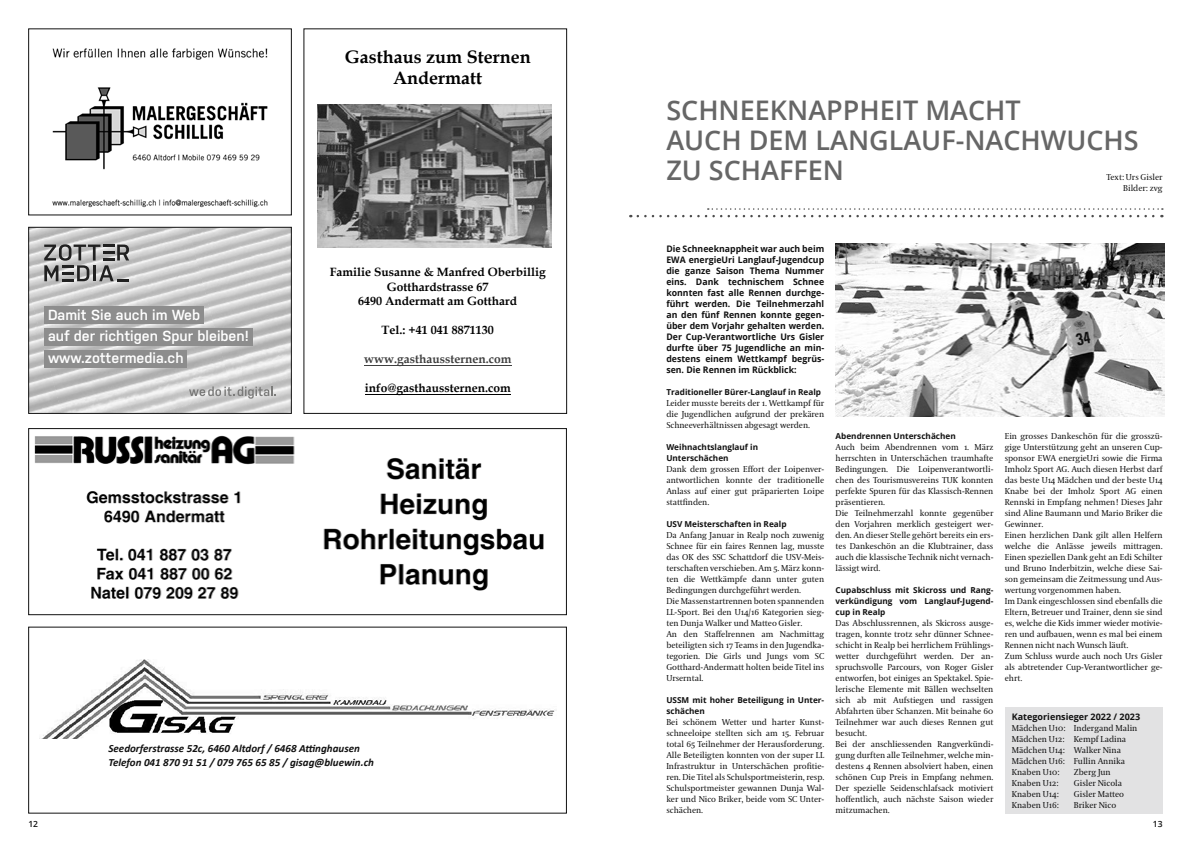
<style>
.page{position:relative;width:1191px;height:842px;background:#fff}
.page>*{position:absolute;margin:0;border:0;box-sizing:border-box;transform-origin:0 0}
.Hauptitel{font:600 27px/30px "Open Sans";color:#666}
.t1{font:700 18px/21.6px "Book Antiqua";color:#000;text-align:center}
.t2{font:600 14.6px/21.9px "Nudista";color:#fff}
.t3{font:700 12px/14.4px "Book Antiqua";color:#000;text-align:center}
.t4{font:700 12px "Book Antiqua";color:#3f3f3f}
.Grundschrift{font:italic 700 11px "Calibri";color:#111}
.Untertitel{font:700 9px/11px "Open Sans";color:#111;text-align:justify}
.Grundtext_Coranto{font:8.5px/11px "Coranto 2";letter-spacing:-.005em;color:#111;text-align:justify}
.Grundschrift-2{font:8.5px "Coranto 2";color:#111}
.t5{font:600 8.5px "Open Sans";color:#111}
.Untertitel_kleiner{font:700 8.2px/11px "Open Sans";color:#111}
</style>
<div class="page">
<img style="left:43px;top:659px;width:514px;height:79px">
<img style="left:317px;top:104px;width:234px;height:144px">
<hr style="left:364px;top:365px;width:147px;height:1px;background:#3f3f3f">
<hr style="left:365px;top:394px;width:146px;height:1px;background:#000">
<div style="left:303px;top:28px;width:264px;height:386px;border:1px solid #111"></div>
<img style="left:34px;top:435px;width:510px;height:164px">
<div style="left:28px;top:428px;width:539px;height:187px;border:1px solid #111"></div>
<img style="left:52px;top:48px;width:216px;height:160px">
<div style="left:28px;top:28px;width:264px;height:187px;border:1px solid #111"></div>
<img style="left:30px;top:229px;width:158px;height:183px">
<img style="left:30px;top:289px;width:32px;height:123px">
<img style="left:188px;top:229px;width:102px;height:148px">
<img style="left:155px;top:377px;width:135px;height:35px">
<svg style="left:44px;top:244px;width:85px;height:37px;background:#949494"></svg>
<svg style="left:189px;top:386px;width:87px;height:13px"></svg>
<div style="left:44px;top:306px;width:160px;height:18px;background:#8d8d8d"></div>
<div style="left:44px;top:328px;width:208px;height:18px;background:#8d8d8d"></div>
<div style="left:44px;top:350px;width:143px;height:18px;background:#8d8d8d"></div>
<div style="left:28px;top:227px;width:264px;height:187px;border:1px solid #111"></div>
<svg style="left:638px;top:208px;width:524px;height:9px"></svg>
<div style="left:1004px;top:707px;width:158px;height:106px;background:#e2e2e3"></div>
<img style="left:835px;top:244px;width:329px;height:173px">
<p class="t2" style="left:48px;top:302px;width:202px">Damit Sie auch im Web<br>auf der richtigen Spur bleiben! www.zottermedia.ch</p>
<p class="t1" style="left:345px;top:46px;width:187px">Gasthaus zum Sternen<br>Andermatt</p>
<p class="t3" style="left:330px;top:265px;width:217px">Familie Susanne &amp; Manfred Oberbillig<br>Gotthardstrasse 67<br>6490 Andermatt am Gotthard</p>
<p class="t3" style="left:381px;top:323px;width:114px">Tel.: +41 041 8871130</p>
<p class="t4" style="left:364px;top:352px;width:149px">www.gasthaussternen.com</p>
<p class="t3" style="left:365px;top:381px;width:147px">info@gasthaussternen.com</p>
<p class="Grundschrift" style="left:108px;top:741px;width:253px">Seedorferstrasse 52c, 6460 Altdorf / 6468 Attinghausen</p>
<p class="Grundschrift" style="left:108px;top:755px;width:267px">Telefon 041 870 91 51 / 079 765 65 85 / gisag@bluewin.ch</p>
<p class="Hauptitel" style="left:666px;top:95px;width:474px">SCHNEEKNAPPHEIT MACHT<br>AUCH DEM LANGLAUF-NACHWUCHS<br>ZU SCHAFFEN</p>
<p class="Grundschrift-2" style="left:1106px;top:172px;width:58px">Text: Urs Gisler</p>
<p class="Grundschrift-2" style="left:1123px;top:183px;width:41px">Bilder: zvg</p>
<p class="Untertitel" style="left:666px;top:243px;width:159px">Die Schneeknappheit war auch beim EWA energieUri Langlauf-Jugendcup die ganze Saison Thema Nummer eins. Dank technischem Schnee konnten fast alle Rennen durchge&shy;führt werden. Die Teilnehmerzahl an den fünf Rennen konnte gegen&shy;über dem Vorjahr gehalten werden.<br>Der Cup-Verantwortliche Urs Gisler durfte über 75 Jugendliche an min&shy;destens einem Wettkampf begrüs&shy;sen. Die Rennen im Rückblick:</p>
<p class="Untertitel_kleiner" style="left:666px;top:386px;width:156px">Traditioneller Bürer-Langlauf in Realp</p>
<p class="Grundtext_Coranto" style="left:666px;top:398px;width:159px">Leider musste bereits der 1. Wettkampf für die Jugendlichen aufgrund der prekären Schneeverhältnissen abgesagt werden.</p>
<p class="Untertitel_kleiner" style="left:666px;top:441px;width:93px">Weihnachtslanglauf in</p>
<p class="Untertitel_kleiner" style="left:666px;top:452px;width:64px">Unterschächen</p>
<p class="Grundtext_Coranto" style="left:666px;top:464px;width:159px">Dank dem grossen Effort der Loipenver&shy;antwortlichen konnte der traditionelle Anlass auf einer gut präparierten Loipe stattfinden.</p>
<p class="Untertitel_kleiner" style="left:666px;top:518px;width:122px">USV Meisterschaften in Realp</p>
<p class="Grundtext_Coranto" style="left:666px;top:530px;width:159px">Da Anfang Januar in Realp noch zuwenig Schnee für ein faires Rennen lag, musste das OK des SSC Schattdorf die USV-Meis&shy;terschaften verschieben. Am 5. März konn&shy;ten die Wettkämpfe dann unter guten Bedingungen durchgeführt werden.</p>
<p class="Grundtext_Coranto" style="left:666px;top:596px;width:159px">Die Massenstartrennen boten spannenden LL-Sport. Bei den U14/16 Kategorien sieg&shy;ten Dunja Walker und Matteo Gisler.</p>
<p class="Grundtext_Coranto" style="left:666px;top:629px;width:159px">An den Staffelrennen am Nachmittag beteiligten sich 17 Teams in den Jugendka&shy;tegorien. Die Girls und Jungs vom SC Gotthard-Andermatt holten beide Titel ins Urserntal.</p>
<p class="Untertitel_kleiner" style="left:666px;top:694px;width:159px">USSM mit hoher Beteiligung in Unter&shy;schächen</p>
<p class="Grundtext_Coranto" style="left:666px;top:717px;width:159px">Bei schönem Wetter und harter Kunst&shy;schneeloipe stellten sich am 15. Februar total 65 Teilnehmer der Herausforderung.<br>Alle Beteiligten konnten von der super LL Infrastruktur in Unterschächen profitie&shy;ren. Die Titel als Schulsportmeisterin, resp.<br>Schulsportmeister gewannen Dunja Wal&shy;ker und Nico Briker, beide vom SC Unter&shy;schächen.</p>
<p class="Untertitel_kleiner" style="left:835px;top:430px;width:122px">Abendrennen Unterschächen</p>
<p class="Grundtext_Coranto" style="left:835px;top:442px;width:159px">Auch beim Abendrennen vom 1. März herrschten in Unterschächen traumhafte Bedingungen. Die Loipenverantwortli&shy;chen des Tourismusvereins TUK konnten perfekte Spuren für das Klassisch-Rennen präsentieren.</p>
<p class="Grundtext_Coranto" style="left:835px;top:508px;width:159px">Die Teilnehmerzahl konnte gegenüber den Vorjahren merklich gesteigert wer&shy;den. An dieser Stelle gehört bereits ein ers&shy;tes Dankeschön an die Klubtrainer, dass auch die klassische Technik nicht vernach&shy;lässigt wird.</p>
<p class="Untertitel_kleiner" style="left:835px;top:584px;width:159px;text-align:justify">Cupabschluss mit Skicross und Rang&shy;verkündigung vom Langlauf-Jugend&shy;cup in Realp</p>
<p class="Grundtext_Coranto" style="left:835px;top:618px;width:159px">Das Abschlussrennen, als Skicross ausge&shy;tragen, konnte trotz sehr dünner Schnee&shy;schicht in Realp bei herrlichem Frühlings&shy;wetter durchgeführt werden. Der an&shy;spruchsvolle Parcours, von Roger Gisler entworfen, bot einiges an Spektakel. Spie&shy;lerische Elemente mit Bällen wechselten sich ab mit Aufstiegen und rassigen Abfahrten über Schanzen. Mit beinahe 60<br>Teilnehmer war auch dieses Rennen gut besucht.</p>
<p class="Grundtext_Coranto" style="left:835px;top:739px;width:159px">Bei der anschliessenden Rangverkündi&shy;gung durften alle Teilnehmer, welche min&shy;destens 4 Rennen absolviert haben, einen schönen Cup Preis in Empfang nehmen.<br>Der spezielle Seidenschlafsack motiviert hoffentlich, auch nächste Saison wieder mitzumachen.</p>
<p class="Grundtext_Coranto" style="left:1004px;top:431px;width:159px">Ein grosses Dankeschön für die grosszü&shy;gige Unterstützung geht an unseren Cup&shy;sponsor EWA energieUri sowie die Firma Imholz Sport AG. Auch diesen Herbst darf das beste U14 Mädchen und der beste U14<br>Knabe bei der Imholz Sport AG einen Rennski in Empfang nehmen! Dieses Jahr sind Aline Baumann und Mario Briker die Gewinner.</p>
<p class="Grundtext_Coranto" style="left:1004px;top:530px;width:159px">Einen herzlichen Dank gilt allen Helfern welche die Anlässe jeweils mittragen.<br>Einen speziellen Dank geht an Edi Schilter und Bruno Inderbitzin, welche diese Sai&shy;son gemeinsam die Zeitmessung und Aus&shy;wertung vorgenommen haben.</p>
<p class="Grundtext_Coranto" style="left:1004px;top:596px;width:159px">Im Dank eingeschlossen sind ebenfalls die Eltern, Betreuer und Trainer, denn sie sind es, welche die Kids immer wieder motivie&shy;ren und aufbauen, wenn es mal bei einem Rennen nicht nach Wunsch läuft.</p>
<p class="Grundtext_Coranto" style="left:1004px;top:651px;width:159px;text-align:left">Zum Schluss wurde auch noch Urs Gisler als abtretender Cup-Verantwortlicher ge-- ehrt.</p>
<p class="Untertitel" style="left:1011px;top:711px;width:130px">Kategoriensieger 2022 / 2023</p>
<p class="Grundschrift-2" style="left:1011px;top:723px;width:127px">Mädchen U10: Indergand Malin</p>
<p class="Grundschrift-2" style="left:1011px;top:734px;width:116px">Mädchen U12: Kempf Ladina</p>
<p class="Grundschrift-2" style="left:1011px;top:745px;width:111px">Mädchen U14: Walker Nina</p>
<p class="Grundschrift-2" style="left:1011px;top:756px;width:115px">Mädchen U16: Fullin Annika</p>
<p class="Grundschrift-2" style="left:1011px;top:767px;width:49px">Knaben U10:</p>
<p class="Grundschrift-2" style="left:1073px;top:767px;width:38px">Zberg Jun</p>
<p class="Grundschrift-2" style="left:1011px;top:778px;width:48px">Knaben U12:</p>
<p class="Grundschrift-2" style="left:1073px;top:778px;width:50px">Gisler Nicola</p>
<p class="Grundschrift-2" style="left:1011px;top:789px;width:48px">Knaben U14:</p>
<p class="Grundschrift-2" style="left:1073px;top:789px;width:52px">Gisler Matteo</p>
<p class="Grundschrift-2" style="left:1011px;top:800px;width:49px">Knaben U16:</p>
<p class="Grundschrift-2" style="left:1073px;top:800px;width:44px">Briker Nico</p>
<p class="t5" style="left:28px;top:818px;width:11px">12</p>
<p class="t5" style="left:1153px;top:818px;width:11px">13</p>
</div>
